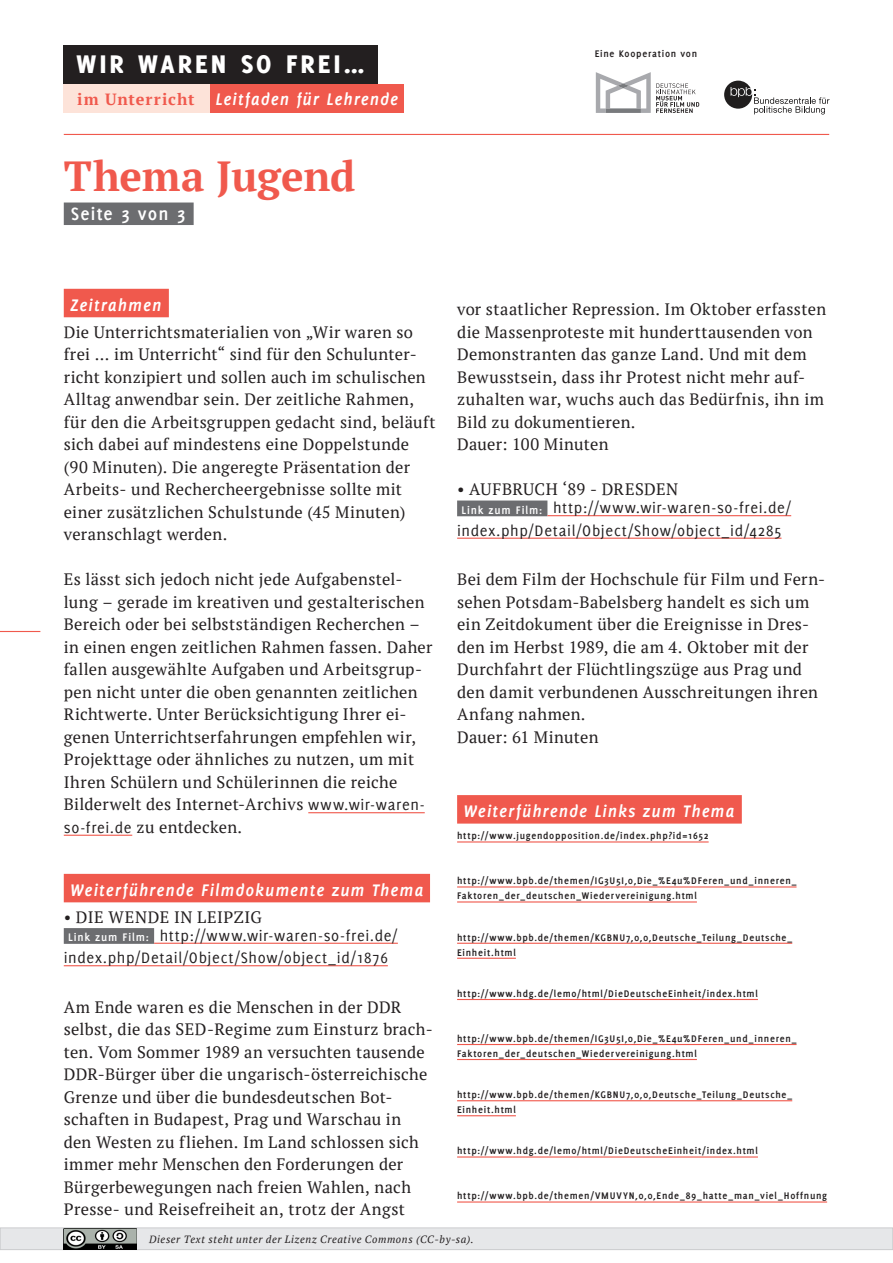
<style>
.page{position:relative;width:893px;height:1263px;background:#fff}
.page>*{position:absolute;margin:0;border:0;box-sizing:border-box;transform-origin:0 0}
.L__Thema{font:700 42px "PT Serif";letter-spacing:-.005em;color:#f0594d}
.t1{font:800 27.9px "Delicious";letter-spacing:.115em;color:#fff}
.L__Seitenangabe{font:700 19.5px "Delicious";letter-spacing:.055em;color:#fff}
.L__Schulstufe{font:italic 700 18.3px "Delicious";letter-spacing:.05em;color:#fff}
.L__Fließtext{font:italic 700 18.3px "Delicious";letter-spacing:.05em;color:#fff}
.L__Fließtext-2{font:16.5px/22.5px "PT Serif";letter-spacing:.015em;color:#231f20}
.weblink{font:16.5px/22.5px "Delicious";letter-spacing:.04em;color:#231f20}
.L__Fließtext-3{font:16.5px "PT Serif";letter-spacing:.035em;color:#231f20}
.weblink-2{font:16.5px "PT Serif";letter-spacing:.015em;color:#231f20}
.weblink-3{font:700 10.5px/15px "Delicious";letter-spacing:.07em;color:#231f20}
.S__Zusatzaufgabe_Fli{font:italic 10.5px "PT Serif";letter-spacing:.055em;color:#231f20}
.s1{font-family:"PT Serif";font-style:normal;font-size:16.2px;color:#f0594d}
.s2{font-family:"Delicious"}
.s3{font-weight:700;font-size:12px;color:#fff}
</style>
<div class="page">
<hr style="left:0;top:631px;width:40px;height:1px;background:#f0594d">
<div style="left:64px;top:289px;width:105px;height:28px;background:#f0594d"></div>
<hr style="left:308px;top:812px;width:117px;height:1px;background:#f0594d">
<hr style="left:64px;top:835px;width:68px;height:1px;background:#f0594d">
<div style="left:64px;top:874px;width:366px;height:28px;background:#f0594d"></div>
<div style="left:64px;top:928px;width:90px;height:16px;background:#6c6d70"></div>
<hr style="left:154px;top:943px;width:244px;height:1px;background:#f0594d">
<hr style="left:64px;top:965px;width:324px;height:1px;background:#f0594d">
<div style="left:457px;top:500px;width:90px;height:16px;background:#6c6d70"></div>
<hr style="left:547px;top:515px;width:244px;height:1px;background:#f0594d">
<hr style="left:457px;top:538px;width:324px;height:1px;background:#f0594d">
<div style="left:457px;top:795px;width:285px;height:29px;background:#f0594d"></div>
<hr style="left:457px;top:841px;width:252px;height:1px;background:#f0594d">
<hr style="left:457px;top:886px;width:339px;height:1px;background:#f0594d">
<hr style="left:457px;top:901px;width:240px;height:1px;background:#f0594d">
<hr style="left:457px;top:943px;width:335px;height:1px;background:#f0594d">
<hr style="left:457px;top:958px;width:59px;height:1px;background:#f0594d">
<hr style="left:457px;top:999px;width:301px;height:1px;background:#f0594d">
<hr style="left:457px;top:1044px;width:339px;height:1px;background:#f0594d">
<hr style="left:457px;top:1059px;width:240px;height:1px;background:#f0594d">
<hr style="left:457px;top:1100px;width:335px;height:1px;background:#f0594d">
<hr style="left:457px;top:1115px;width:59px;height:1px;background:#f0594d">
<hr style="left:457px;top:1156px;width:301px;height:1px;background:#f0594d">
<hr style="left:457px;top:1201px;width:370px;height:1px;background:#f0594d">
<div style="left:64px;top:203px;width:130px;height:22px;background:#6c6d70"></div>
<div style="left:0;top:1228px;width:893px;height:21px;background:#e6e7e9"></div>
<div style="left:0;top:1228px;width:893px;height:22px;border:1px solid #cbccce"></div>
<img style="left:64px;top:1228px;width:73px;height:21px">
<hr style="left:64px;top:134px;width:765px;height:1px;background:#f0594d">
<svg style="left:596px;top:72px;width:103px;height:41px"></svg>
<svg style="left:724px;top:81px;width:105px;height:34px"></svg>
<div style="left:64px;top:45px;width:314px;height:39px;background:#231f20"></div>
<div style="left:210px;top:84px;width:194px;height:28px;background:#f0594d"></div>
<div style="left:64px;top:84px;width:146px;height:28px;background:#fde3d9"></div>
<h2 class="t1" style="left:77px;top:47px;width:290px">WIR WAREN SO FREI...</h2>
<p class="L__Schulstufe" style="left:77px;top:88px;width:322px"><span class="s1">im Unterricht</span> Leitfaden für Lehrende</p>
<p class="L__Thema" style="left:64px;top:148px;width:293px">Thema Jugend</p>
<p class="L__Seitenangabe" style="left:71px;top:202px;width:116px">Seite 3 von 3</p>
<p class="weblink-3" style="left:595px;top:45px;width:104px">Eine Kooperation von</p>
<p class="L__Schulstufe" style="left:70px;top:294px;width:93px">Zeitrahmen</p>
<p class="L__Fließtext-2" style="left:64px;top:320px;width:373px">Die Unterrichtsmaterialien von „Wir waren so frei … im Unterricht“ sind für den Schulunter&shy;richt konzipiert und sollen auch im schulischen Alltag anwendbar sein. Der zeitliche Rahmen, für den die Arbeitsgruppen gedacht sind, beläuft sich dabei auf mindestens eine Doppelstunde (90 Minuten). Die angeregte Präsentation der Arbeits- und Rechercheergebnisse sollte mit einer zusätzlichen Schulstunde (45 Minuten) veranschlagt werden.</p>
<p class="L__Fließtext-2" style="left:64px;top:568px;width:370px">Es lässt sich jedoch nicht jede Aufgabenstel&shy;lung – gerade im kreativen und gestalterischen Bereich oder bei selbstständigen Recherchen – in einen engen zeitlichen Rahmen fassen. Daher fallen ausgewählte Aufgaben und Arbeitsgrup&shy;pen nicht unter die oben genannten zeitlichen Richtwerte. Unter Berücksichtigung Ihrer ei&shy;genen Unterrichtserfahrungen empfehlen wir, Projekttage oder ähnliches zu nutzen, um mit Ihren Schülern und Schülerinnen die reiche Bilderwelt des Internet-Archivs <span class="s2">www.wir-waren&shy;so-frei.de</span> zu entdecken.</p>
<p class="L__Schulstufe" style="left:70px;top:879px;width:355px">Weiterführende Filmdokumente zum Thema</p>
<p class="L__Fließtext-3" style="left:64px;top:906px;width:200px">• DIE WENDE IN LEIPZIG</p>
<p class="weblink" style="left:64px;top:924px;width:336px"><span class="s3">Link zum Film:</span> http://www.wir-waren-so-frei.de/ index.php/Detail/Object/Show/object_id/1876</p>
<p class="L__Fließtext-2" style="left:64px;top:995px;width:370px">Am Ende waren es die Menschen in der DDR selbst, die das SED-Regime zum Einsturz brach&shy;ten. Vom Sommer 1989 an versuchten tausende DDR-Bürger über die ungarisch-österreichische Grenze und über die bundesdeutschen Bot&shy;schaften in Budapest, Prag und Warschau in den Westen zu fliehen. Im Land schlossen sich immer mehr Menschen den Forderungen der Bürgerbewegungen nach freien Wahlen, nach Presse- und Reisefreiheit an, trotz der Angst</p>
<p class="L__Fließtext-2" style="left:457px;top:298px;width:370px">vor staatlicher Repression. Im Oktober erfassten die Massenproteste mit hunderttausenden von Demonstranten das ganze Land. Und mit dem Bewusstsein, dass ihr Protest nicht mehr auf&shy;zuhalten war, wuchs auch das Bedürfnis, ihn im Bild zu dokumentieren.</p>
<p class="weblink-2" style="left:457px;top:433px;width:153px">Dauer: 100 Minuten</p>
<p class="L__Fließtext-2" style="left:457px;top:478px;width:223px">• AUFBRUCH ‘89 - DRESDEN</p>
<p class="weblink" style="left:457px;top:496px;width:336px"><span class="s3">Link zum Film:</span> http://www.wir-waren-so-frei.de/ index.php/Detail/Object/Show/object_id/4285</p>
<p class="L__Fließtext-2" style="left:457px;top:568px;width:370px">Bei dem Film der Hochschule für Film und Fern&shy;sehen Potsdam-Babelsberg handelt es sich um</p>
<p class="L__Fließtext-2" style="left:457px;top:613px;width:353px">ein Zeitdokument über die Ereignisse in Dres&shy;den im Herbst 1989, die am 4. Oktober mit der</p>
<p class="L__Fließtext-2" style="left:457px;top:658px;width:346px">Durchfahrt der Flüchtlingszüge aus Prag und</p>
<p class="L__Fließtext-2" style="left:457px;top:680px;width:362px">den damit verbundenen Ausschreitungen ihren</p>
<p class="L__Fließtext-3" style="left:457px;top:703px;width:130px">Anfang nahmen.</p>
<p class="L__Fließtext-2" style="left:457px;top:725px;width:143px">Dauer: 61 Minuten</p>
<p class="L__Fließtext" style="left:464px;top:800px;width:272px">Weiterführende Links zum Thema</p>
<p class="weblink-3" style="left:457px;top:828px;width:253px">http://www.jugendopposition.de/index.php?id=1652</p>
<p class="weblink-3" style="left:457px;top:873px;width:341px">http://www.bpb.de/themen/IG3U5I,0,Die_%E4u%DFeren_und_inneren_<br>Faktoren_der_deutschen_Wiedervereinigung.html</p>
<p class="weblink-3" style="left:457px;top:929px;width:337px">http://www.bpb.de/themen/KGBNU7,0,0,Deutsche_Teilung_Deutsche_<br>Einheit.html</p>
<p class="weblink-3" style="left:457px;top:986px;width:302px">http://www.hdg.de/lemo/html/DieDeutscheEinheit/index.html</p>
<p class="weblink-3" style="left:457px;top:1031px;width:341px">http://www.bpb.de/themen/IG3U5I,0,Die_%E4u%DFeren_und_inneren_<br>Faktoren_der_deutschen_Wiedervereinigung.html</p>
<p class="weblink-3" style="left:457px;top:1087px;width:337px">http://www.bpb.de/themen/KGBNU7,0,0,Deutsche_Teilung_Deutsche_<br>Einheit.html</p>
<p class="weblink-3" style="left:457px;top:1143px;width:302px">http://www.hdg.de/lemo/html/DieDeutscheEinheit/index.html</p>
<p class="weblink-3" style="left:457px;top:1188px;width:371px">http://www.bpb.de/themen/VMUVYN,0,0,Ende_89_hatte_man_viel_Hoffnung</p>
<p class="S__Zusatzaufgabe_Fli" style="left:149px;top:1233px;width:326px">Dieser Text steht unter der Lizenz Creative Commons (CC-by-sa).</p>
</div>
